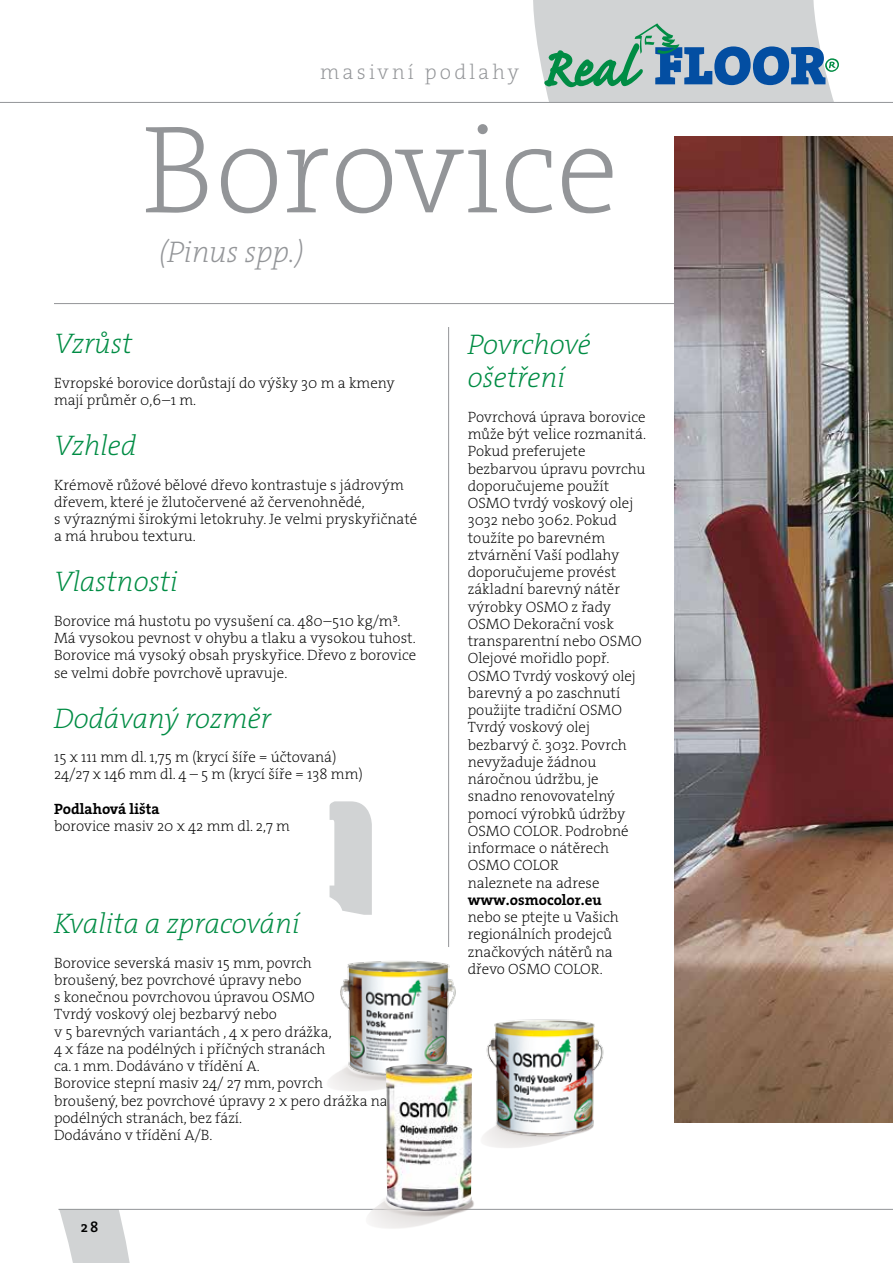
<style>
.page{position:relative;width:893px;height:1263px;background:#fff}
.page>*{position:absolute;margin:0;border:0;box-sizing:border-box;transform-origin:0 0}
.t1{font:126px "The Serif HP2 Ex Lig";color:#939598}
.t2{font:30px "The Serif HP2 Ex Lig IT";color:#939598}
.t3{font:28.5px/32.7px "The Serif HP2 Ex Lig IT";color:#008c44}
.t4{font:21px "The Serif HP2 Ex Lig";letter-spacing:.15em;color:#939598}
.t5{font:15px/17.2px "The Serif HP2 Ex Lig";color:#000}
.t6{font:15px "The Serif HP7 Bld";color:#000}
.t7{font:15px "The Serif HP6 Se Bld";color:#000}
</style>
<div class="page">
<svg style="left:59px;top:1210px;width:71px;height:53px"></svg>
<svg style="left:533px;top:0;width:306px;height:102px;background:#abc0c7"></svg>
<hr style="left:448px;top:327px;width:1px;height:620px;background:#939598">
<hr style="left:54px;top:303px;width:805px;height:1px;background:#939598">
<hr style="left:0;top:102px;width:893px;height:1px;background:#939598">
<hr style="left:58px;top:1209px;width:835px;height:1px;background:#939598">
<img style="left:675px;top:136px;width:218px;height:987px">
<svg style="left:485px;top:1143px;width:61px;height:5px"></svg>
<img style="left:329px;top:931px;width:127px;height:160px">
<img style="left:483px;top:1019px;width:121px;height:124px">
<svg style="left:364px;top:1200px;width:101px;height:29px"></svg>
<img style="left:385px;top:1064px;width:88px;height:147px">
<svg style="left:330px;top:801px;width:42px;height:114px;background:#d7d8d9"></svg>
<h3 class="t4" style="left:320px;top:58px;width:200px">masivní podlahy</h3>
<h1 class="t1" style="left:142px;top:89px;width:479px">Borovice</h1>
<h2 class="t2" style="left:159px;top:232px;width:147px">(Pinus spp.)</h2>
<h3 class="t3" style="left:54px;top:328px;width:80px">Vzrůst</h3>
<p class="t5" style="left:54px;top:374px;width:342px">Evropské borovice dorůstají do výšky 30 m a kmeny mají průměr 0,6–1 m.</p>
<h3 class="t3" style="left:54px;top:430px;width:84px">Vzhled</h3>
<p class="t5" style="left:54px;top:476px;width:365px">Krémově růžové bělové dřevo kontrastuje s jádrovým dřevem, které je žlutočervené až červenohnědé,<br>s výraznými širokými letokruhy. Je velmi pryskyřičnaté a má hrubou texturu.</p>
<h3 class="t3" style="left:54px;top:566px;width:125px">Vlastnosti</h3>
<p class="t5" style="left:54px;top:612px;width:364px">Borovice má hustotu po vysušení ca. 480–510 kg/m³.<br>Má vysokou pevnost v ohybu a tlaku a vysokou tuhost.<br>Borovice má vysoký obsah pryskyřice. Dřevo z borovice se velmi dobře povrchově upravuje.</p>
<h3 class="t3" style="left:54px;top:702px;width:219px">Dodávaný rozměr</h3>
<p class="t5" style="left:54px;top:749px;width:310px">15 x 111 mm dl. 1,75 m (krycí šíře = účtovaná)<br>24/27 x 146 mm dl. 4 – 5 m (krycí šíře = 138 mm)</p>
<p class="t6" style="left:54px;top:799px;width:107px">Podlahová lišta</p>
<p class="t5" style="left:54px;top:818px;width:238px">borovice masiv 20 x 42 mm dl. 2,7 m</p>
<h3 class="t3" style="left:54px;top:908px;width:247px">Kvalita a zpracování</h3>
<p class="t5" style="left:54px;top:954px;width:335px">Borovice severská masiv 15 mm, povrch<br>broušený, bez povrchové úpravy nebo<br>s konečnou povrchovou úpravou OSMO<br>Tvrdý voskový olej bezbarvý nebo<br>v 5 barevných variantách , 4 x pero drážka,<br>4 x fáze na podélných i příčných stranách<br>ca. 1 mm. Dodáváno v třídění A.<br>Borovice stepní masiv 24/ 27 mm, povrch broušený, bez povrchové úpravy 2 x pero drážka na podélných stranách, bez fází.<br>Dodáváno v třídění A/B.</p>
<p class="t7" style="left:81px;top:1217px;width:19px">28</p>
<h3 class="t3" style="left:468px;top:329px;width:125px">Povrchové ošetření</h3>
<p class="t5" style="left:468px;top:408px;width:180px">Povrchová úprava borovice může být velice rozmanitá.<br>Pokud preferujete bezbarvou úpravu povrchu doporučujeme použít<br>OSMO tvrdý voskový olej<br>3032 nebo 3062. Pokud toužíte po barevném ztvárnění Vaší podlahy doporučujeme provést základní barevný nátěr výrobky OSMO z řady<br>OSMO Dekorační vosk transparentní nebo OSMO<br>Olejové mořidlo popř.<br>OSMO Tvrdý voskový olej barevný a po zaschnutí použijte tradiční OSMO<br>Tvrdý voskový olej bezbarvý č. 3032. Povrch nevyžaduje žádnou náročnou údržbu, je snadno renovovatelný pomocí výrobků údržby<br>OSMO COLOR. Podrobné informace o nátěrech<br>OSMO COLOR<br>naleznete na adrese</p>
<p class="t6" style="left:468px;top:890px;width:135px">www.osmocolor.eu</p>
<p class="t5" style="left:468px;top:908px;width:153px">nebo se ptejte u Vašich regionálních prodejců značkových nátěrů na dřevo OSMO COLOR.</p>
</div>
